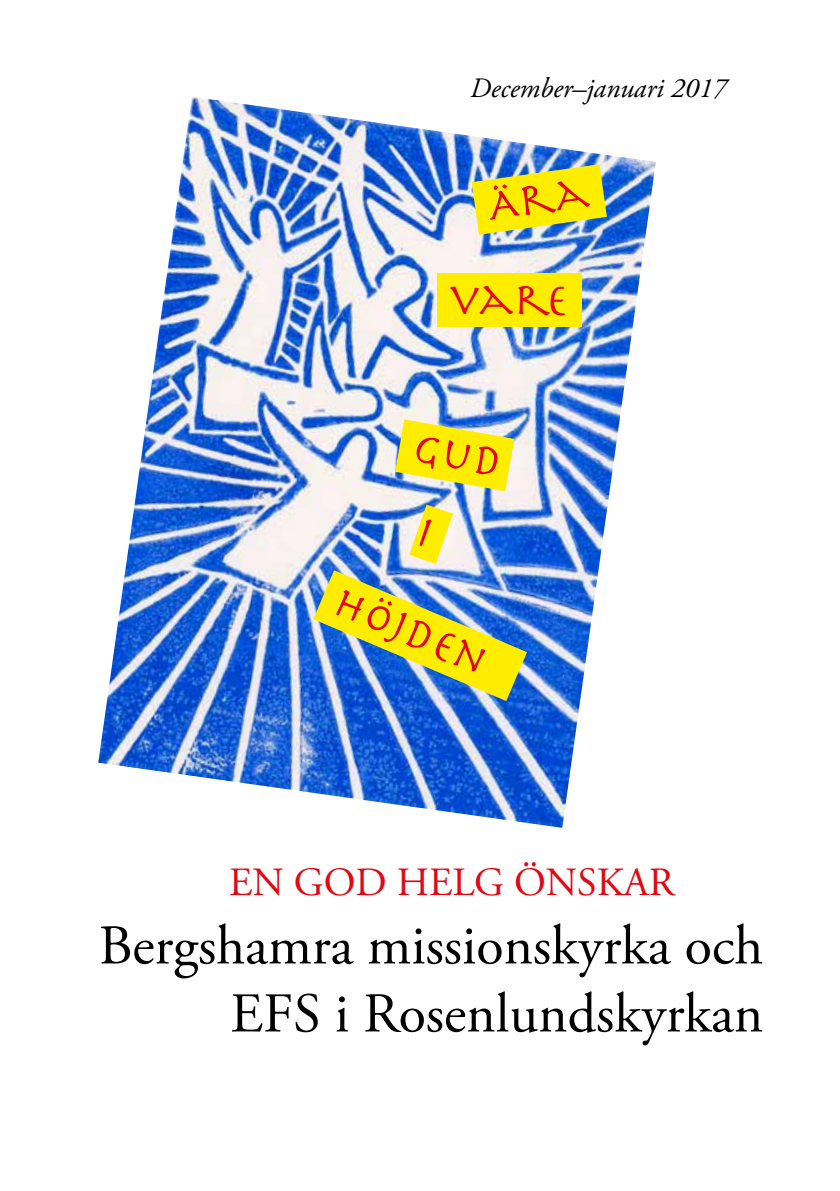
<style>
.page{position:relative;width:840px;height:1191px;background:#fff}
.page>*{position:absolute;margin:0;border:0;box-sizing:border-box;transform-origin:0 0}
.t1{font:56px/68px "Adobe Garamond Pro";color:#000;text-align:right}
.t2{font:46px "Herculanum";color:#e30613}
.t3{font:40px "Adobe Garamond Pro";color:#e30613}
.t4{font:italic 28px "Adobe Garamond Pro";color:#000}
</style>
<div class="page">
<img style="left:98px;top:97px;width:557px;height:731px">
<div style="left:437px;top:274px;width:144px;height:53px;background:#ffed00"></div>
<img style="left:313px;top:570px;width:213px;height:131px">
<img style="left:471px;top:164px;width:135px;height:71px">
<svg style="left:395px;top:419px;width:119px;height:72px"></svg>
<svg style="left:409px;top:504px;width:44px;height:60px"></svg>
<p class="t4" style="left:470px;top:71px;width:258px">December–januari 2017</p>
<p class="t2" style="left:450px;top:270px;width:119px">vare</p>
<p class="t2" style="left:347px;top:572px;width:164px;rotate:23deg">höjden</p>
<p class="t3" style="left:229px;top:858px;width:447px">EN GOD HELG ÖNSKAR</p>
<p class="t1" style="left:99px;top:913px;width:665px">Bergshamra missionskyrka och<br>EFS i Rosenlundskyrkan</p>
</div>
